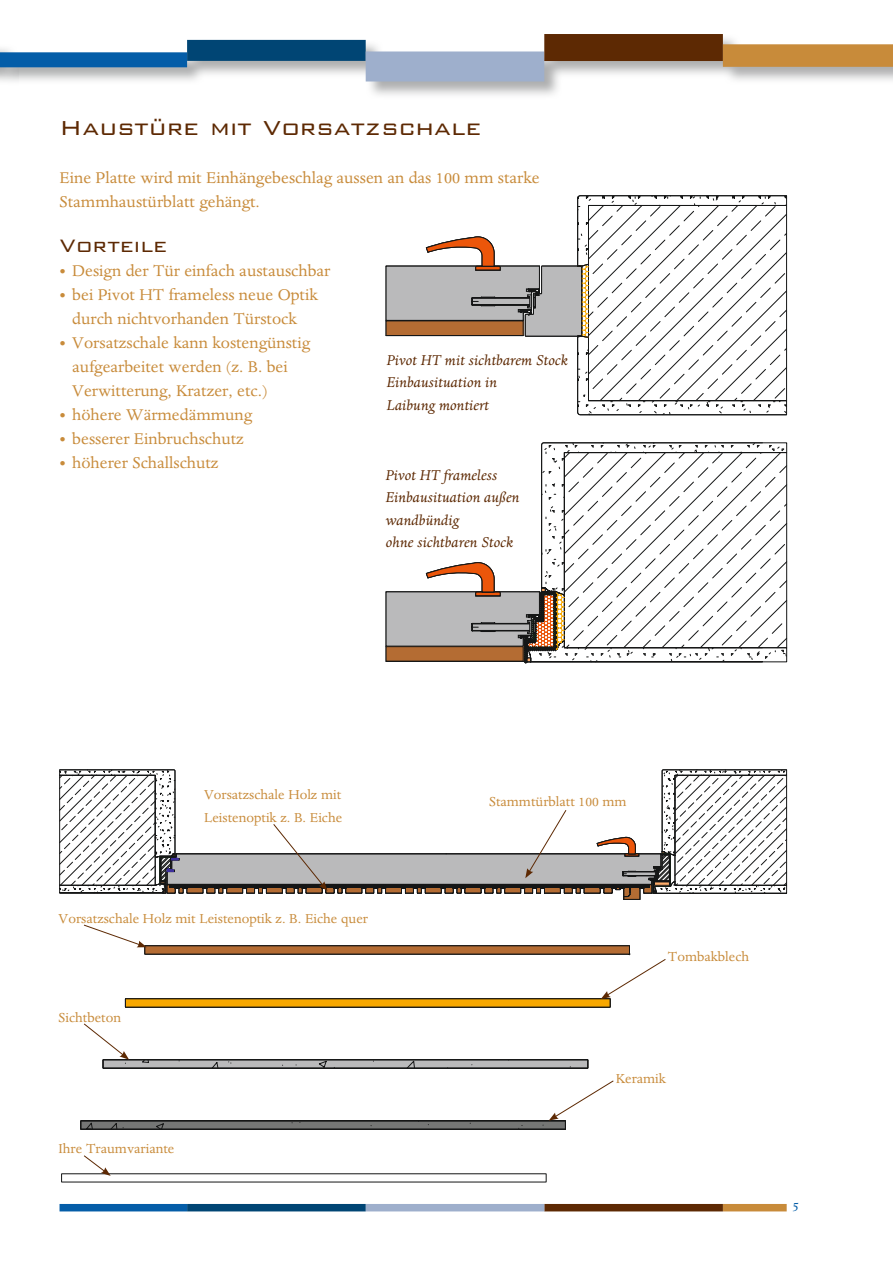
<style>
.page{position:relative;width:893px;height:1263px;background:#fff}
.page>*{position:absolute;margin:0;border:0;box-sizing:border-box;transform-origin:0 0}
.t1{font:300 27px "Bank Gothic BT";color:#5d2903}
.t2{font:300 24px "Bank Gothic BT";color:#5d2903}
.t3{font:18px/24px "Dante";color:#c88b3a}
.t4{font:italic 16.5px/22.5px "Dante";color:#5d2903}
.t5{font:15px/22.5px "Dante";color:#c88b3a}
.t6{font:15px "Dante";color:#045da8}
</style>
<div class="page">
<svg style="left:125px;top:1007px;width:486px;height:61px"></svg>
<div style="left:0;top:52px;width:187px;height:15px;background:#045da8"></div>
<div style="left:187px;top:40px;width:179px;height:21px;background:#004574"></div>
<div style="left:366px;top:51px;width:178px;height:30px;background:#9eafcc"></div>
<div style="left:544px;top:34px;width:179px;height:27px;background:#5d2903"></div>
<div style="left:723px;top:44px;width:170px;height:23px;background:#c88b3a"></div>
<div style="left:723px;top:1204px;width:64px;height:7px;background:#c88b3a"></div>
<div style="left:544px;top:1204px;width:179px;height:7px;background:#5d2903"></div>
<div style="left:366px;top:1204px;width:178px;height:7px;background:#9eafcc"></div>
<div style="left:187px;top:1204px;width:179px;height:7px;background:#004574"></div>
<div style="left:60px;top:1204px;width:127px;height:7px;background:#045da8"></div>
<svg style="left:386px;top:195px;width:401px;height:220px"></svg>
<svg style="left:59px;top:769px;width:728px;height:130px"></svg>
<svg style="left:81px;top:1080px;width:533px;height:49px"></svg>
<svg style="left:84px;top:1023px;width:504px;height:45px"></svg>
<svg style="left:83px;top:924px;width:583px;height:83px"></svg>
<svg style="left:61px;top:1155px;width:485px;height:27px"></svg>
<svg style="left:386px;top:443px;width:401px;height:220px"></svg>
<h1 class="t1" style="left:60px;top:114px;width:423px">Haustüre mit Vorsatzschale</h1>
<p class="t3" style="left:60px;top:166px;width:482px">Eine Platte wird mit Einhängebeschlag aussen an das 100 mm starke<br>Stammhaustürblatt gehängt.</p>
<h2 class="t2" style="left:60px;top:233px;width:109px">Vorteile</h2>
<p class="t3" style="left:60px;top:259px;width:272px">• Design der Tür einfach austauschbar</p>
<p class="t3" style="left:60px;top:283px;width:260px;text-align:center">• bei Pivot HT frameless neue Optik durch nichtvorhanden Türstock</p>
<p class="t3" style="left:72px;top:331px;width:239px;text-indent:-13px">• Vorsatzschale kann kostengünstig aufgearbeitet werden (z. B. bei<br>Verwitterung, Kratzer, etc.)</p>
<p class="t3" style="left:60px;top:403px;width:194px">• höhere Wärmedämmung</p>
<p class="t3" style="left:60px;top:427px;width:186px">• besserer Einbruchschutz</p>
<p class="t3" style="left:60px;top:451px;width:161px">• höherer Schallschutz</p>
<p class="t4" style="left:387px;top:349px;width:183px">Pivot HT mit sichtbarem Stock<br>Einbausituation in<br>Laibung montiert</p>
<p class="t4" style="left:386px;top:464px;width:135px">Pivot HT frameless<br>Einbausituation außen wandbündig<br>ohne sichtbaren Stock</p>
<p class="t5" style="left:204px;top:784px;width:140px">Vorsatzschale Holz mit<br>Leistenoptik z. B. Eiche</p>
<p class="t5" style="left:489px;top:790px;width:139px">Stammtürblatt 100 mm</p>
<p class="t5" style="left:59px;top:907px;width:311px">Vorsatzschale Holz mit Leistenoptik z. B. Eiche quer</p>
<p class="t5" style="left:59px;top:1006px;width:64px">Sichtbeton</p>
<p class="t5" style="left:59px;top:1138px;width:117px">Ihre Traumvariante</p>
<p class="t5" style="left:668px;top:946px;width:83px">Tombakblech</p>
<p class="t5" style="left:616px;top:1067px;width:52px">Keramik</p>
<p class="t6" style="left:792px;top:1199px;width:8px">5</p>
</div>
